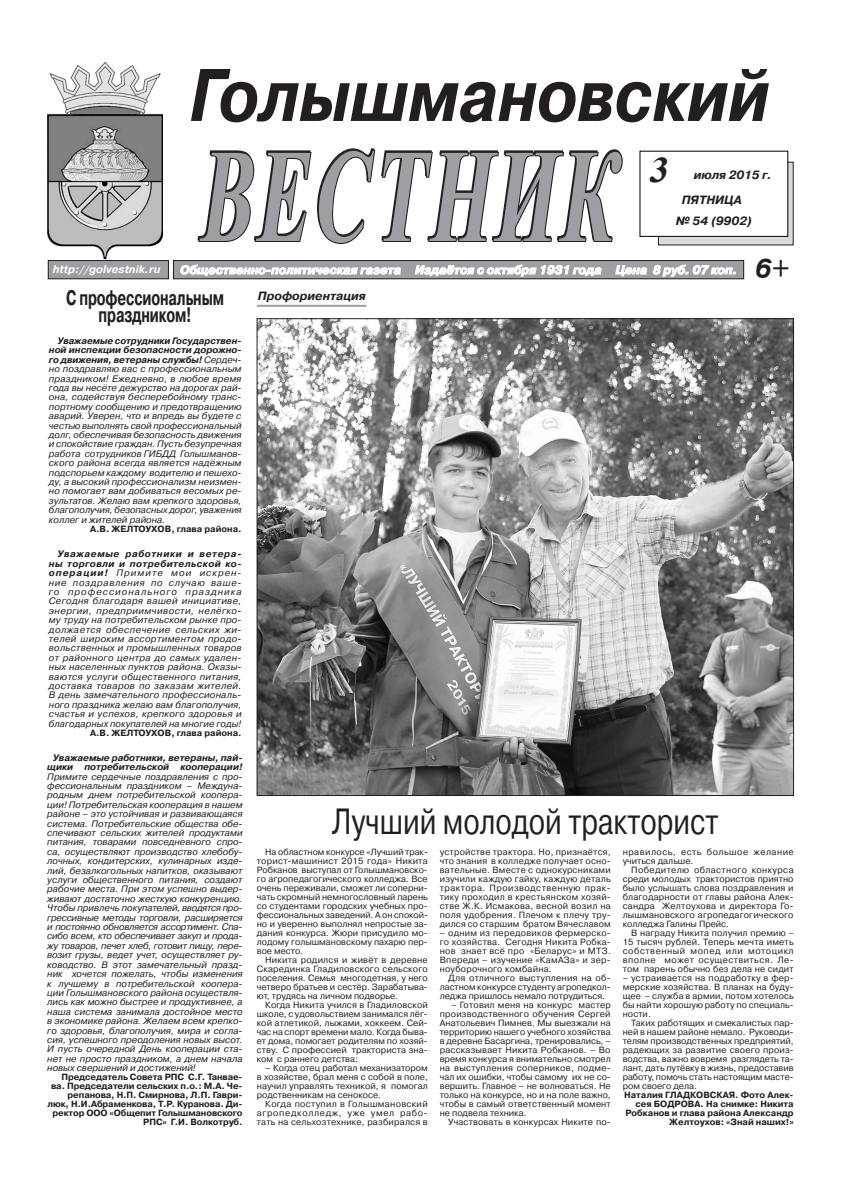
<style>
.page{position:relative;width:842px;height:1191px;background:#fff}
.page>*{position:absolute;margin:0;border:0;box-sizing:border-box;transform-origin:0 0}
.t1{font:italic 700 74.2px "Pragmatica C";color:#231f20;scale:.86 1}
.t2{font:36.4px "Pragmatica C";color:#231f20;scale:.77 1}
.t3{font:italic 700 36px "Times New Roman";color:#231f20}
.t4{font:700 21px/17px "Pragmatica C";letter-spacing:-.01em;color:#231f20;text-align:center;scale:.67 1}
.t5{font:italic 700 12px "Pragmatica C";color:#fff}
.t6{font:italic 700 12px/24.1px "Pragmatica C";color:#231f20}
.t7{font:italic 700 11px "Pragmatica C";color:#fff}
.t8{font:italic 9.4px/9.4px "Pragmatica C";color:#231f20;text-align:justify}
.t9{font:italic 700 9.4px/9.4px "Pragmatica C";color:#231f20;text-align:right}
.t10{font:9px/9px "Pragmatica C";letter-spacing:.01em;color:#231f20;text-align:justify}
.t11{font:700 9px/9px "Pragmatica C";letter-spacing:-.01em;color:#231f20;text-align:right}
.t12{font:9px/9px "Pragmatica C";letter-spacing:.05em;color:#231f20}
.s1{font-family:"Pragmatica";font-size:26.4px;color:#231f20}
.s2{font-weight:700}
</style>
<div class="page">
<div style="left:658px;top:162px;width:135px;height:83px;background:#d9dadc"></div>
<div style="left:639px;top:151px;width:149px;height:86px;background:#fff;border:1px solid #000"></div>
<img style="left:48px;top:62px;width:115px;height:196px">
<div style="left:173px;top:260px;width:571px;height:19px;background:#9d9fa2"></div>
<div style="left:173px;top:260px;width:571px;height:19px;border:1px solid #231f20"></div>
<svg style="left:180px;top:264px;width:221px;height:12px"></svg>
<svg style="left:415px;top:264px;width:187px;height:13px"></svg>
<svg style="left:615px;top:265px;width:32px;height:11px"></svg>
<svg style="left:653px;top:264px;width:83px;height:13px"></svg>
<div style="left:48px;top:260px;width:120px;height:19px;background:#9d9fa2"></div>
<div style="left:48px;top:260px;width:121px;height:19px;border:1px solid #231f20"></div>
<svg style="left:197px;top:150px;width:114px;height:92px"></svg>
<svg style="left:317px;top:148px;width:58px;height:96px"></svg>
<svg style="left:381px;top:149px;width:242px;height:93px"></svg>
<img style="left:259px;top:320px;width:533px;height:473px">
<hr style="left:257px;top:305px;width:109px;height:2px;background:#9b9da0">
<h1 class="t1" style="left:190px;top:54px;width:676px">Голышмановский</h1>
<h3 class="t3" style="left:649px;top:145px;width:28px">3</h3>
<h3 class="t6" style="left:682px;top:163px;width:92px;text-indent:12px">июля 2015 г. пятница</h3>
<h3 class="t6" style="left:676px;top:209px;width:78px">№ 54 (9902)</h3>
<p class="t7" style="left:53px;top:263px;width:109px">http://golvestnik.ru</p>
<h3 class="t5" style="left:180px;top:263px;width:611px">Общественно-политическая газета Издаётся с октября 1931 года Цена 8 руб. 07 коп. <span class="s1">6+</span></h3>
<h3 class="t4" style="left:66px;top:290px;width:237px">С профессиональным праздником!</h3>
<h3 class="t6" style="left:258px;top:284px;width:110px">Профориентация</h3>
<p class="t8" style="left:49px;top:336px;width:194px;text-indent:9px"><span class="s2">Уважаемые сотрудники Государствен&shy;ной инспекции безопасности дорожно&shy;го движения, ветераны службы!</span> Сердеч&shy;но поздравляю вас с профессиональным праздником! Ежедневно, в любое время года вы несёте дежурство на дорогах рай&shy;она, содействуя бесперебойному транс&shy;портному сообщению и предотвращению аварий. Уверен, что и впредь вы будете с честью выполнять свой профессиональный долг, обеспечивая безопасность движения и спокойствие граждан. Пусть безупречная работа сотрудников ГИБДД Голышманов&shy;ского района всегда является надёжным подспорьем каждому водителю и пешехо&shy;ду, а высокий профессионализм неизмен&shy;но помогает вам добиваться весомых ре&shy;зультатов. Желаю вам крепкого здоровья, благополучия, безопасных дорог, уважения коллег и жителей района.</p>
<p class="t11" style="left:90px;top:524px;width:153px">А.В. ЖЕЛТОУХОВ, глава района.</p>
<p class="t8" style="left:49px;top:549px;width:194px;text-indent:9px"><span class="s2">Уважаемые работники и ветера&shy;ны торговли и потребительской ко&shy;операции!</span> Примите мои искрен&shy;ние поздравления по случаю ваше&shy;го профессионального праздника Сегодня благодаря вашей инициативе, энергии, предприимчивости, нелёгко&shy;му труду на потребительском рынке про&shy;должается обеспечение сельских жи&shy;телей широким ассортиментом продо&shy;вольственных и промышленных товаров от районного центра до самых удален&shy;ных населенных пунктов района. Оказы&shy;ваются услуги общественного питания, доставка товаров по заказам жителей.<br>В день замечательного профессиональ&shy;ного праздника желаю вам благополучия, счастья и успехов, крепкого здоровья и благодарных покупателей на многие годы!</p>
<p class="t11" style="left:90px;top:728px;width:153px">А.В. ЖЕЛТОУХОВ, глава района.</p>
<p class="t9" style="left:47px;top:753px;width:197px">Уважаемые работники, ветераны, пай&shy;щики потребительской кооперации!</p>
<p class="t8" style="left:47px;top:771px;width:197px">Примите сердечные поздравления с про&shy;фессиональным праздником – Междуна&shy;родным днем потребительской коопера&shy;ции! Потребительская кооперация в нашем районе – это устойчивая и развивающаяся система. Потребительские общества обе&shy;спечивают сельских жителей продуктами питания, товарами повседневного спро&shy;са, осуществляют производство хлебобу&shy;лочных, кондитерских, кулинарных изде&shy;лий, безалкогольных напитков, оказывают услуги общественного питания, создают рабочие места. При этом успешно выдер&shy;живают достаточно жесткую конкуренцию.<br>Чтобы привлечь покупателей, вводятся про&shy;грессивные методы торговли, расширяется и постоянно обновляется ассортимент. Спа&shy;сибо всем, кто обеспечивает закуп и прода&shy;жу товаров, печет хлеб, готовит пищу, пере&shy;возит грузы, ведет учет, осуществляет ру&shy;ководство. В этот замечательный празд&shy;ник хочется пожелать, чтобы изменения к лучшему в потребительской коопера&shy;ции Голышмановского района осуществля&shy;лись как можно быстрее и продуктивнее, а наша система занимала достойное место в экономике района. Желаем всем крепко&shy;го здоровья, благополучия, мира и согла&shy;сия, успешного преодоления новых высот.<br>И пусть очередной День кооперации ста&shy;нет не просто праздником, а днем начала новых свершений и достижений!</p>
<p class="t11" style="left:48px;top:1072px;width:197px">Председатель Совета РПС С.Г. Танвае&shy;ва. Председатели сельских п.о.: М.А. Че&shy;репанова, Н.П. Смирнова, Л.П. Гаври&shy;люк, Н.И.Абраменкова, Т.Р. Куранова. Ди&shy;ректор ООО «Общепит Голышмановского РПС» Г.И. Волкотруб.</p>
<h2 class="t2" style="left:332px;top:801px;width:504px">Лучший молодой тракторист</h2>
<p class="t10" style="left:257px;top:847px;width:172px;text-indent:9px">На областном конкурсе «Лучший трак&shy;торист-машинист 2015 года» Никита Робканов выступал от Голышмановско&shy;го агропедагогического колледжа. Все очень переживали, сможет ли соперни&shy;чать скромный немногословный парень со студентами городских учебных про&shy;фессиональных заведений. А он спокой&shy;но и уверенно выполнял непростые за&shy;дания конкурса. Жюри присудило мо&shy;лодому голышмановскому пахарю пер&shy;вое место.</p>
<p class="t10" style="left:257px;top:955px;width:172px;text-indent:9px">Никита родился и живёт в деревне Скарединка Гладиловского сельского поселения. Семья многодетная, у него четверо братьев и сестёр. Зарабатыва&shy;ют, трудясь на личном подворье.</p>
<p class="t10" style="left:257px;top:1000px;width:173px;text-indent:9px">Когда Никита учился в Гладиловской школе, с удовольствием занимался лёг&shy;кой атлетикой, лыжами, хоккеем. Сей&shy;час на спорт времени мало. Когда быва&shy;ет дома, помогает родителям по хозяй&shy;ству. С профессией тракториста зна&shy;ком с раннего детства:</p>
<p class="t10" style="left:257px;top:1063px;width:173px;text-indent:9px">– Когда отец работал механизатором в хозяйстве, брал меня с собой в поле, научил управлять техникой, я помогал родственникам на сенокосе.</p>
<p class="t10" style="left:257px;top:1099px;width:172px;text-indent:9px">Когда поступил в Голышмановский агропедколледж, уже умел рабо&shy;тать на сельхозтехнике, разбирался в</p>
<p class="t10" style="left:440px;top:847px;width:172px">устройстве трактора. Но, признаётся, что знания в колледже получает осно&shy;вательные. Вместе с однокурсниками изучили каждую гайку, каждую деталь трактора. Производственную прак&shy;тику проходил в крестьянском хозяй&shy;стве Ж.К. Исмакова, весной возил на поля удобрения. Плечом к плечу тру&shy;дился со старшим братом Вячеславом</p>
<p class="t10" style="left:440px;top:928px;width:173px">– одним из передовиков фермерско&shy;го хозяйства. Сегодня Никита Робка&shy;нов знает всё про «Беларус» и МТЗ.<br>Впереди – изучение «КамАЗа» и зер&shy;ноуборочного комбайна.</p>
<p class="t10" style="left:440px;top:973px;width:172px;text-indent:9px">Для отличного выступления на об&shy;ластном конкурсе студенту агропедкол&shy;леджа пришлось немало потрудиться.</p>
<p class="t10" style="left:440px;top:1000px;width:173px;text-indent:12px">– Готовил меня на конкурс мастер производственного обучения Сергей Анатольевич Пимнев. Мы выезжали на территорию нашего учебного хозяйства в деревне Басаргина, тренировались, – рассказывает Никита Робканов. – Во время конкурса я внимательно смотрел на выступления соперников, подме&shy;чал их ошибки, чтобы самому их не со&shy;вершить. Главное – не волноваться. Не только на конкурсе, но и на поле важно, чтобы в самый ответственный момент не подвела техника.</p>
<p class="t10" style="left:448px;top:1117px;width:164px">Участвовать в конкурсах Никите по-</p>
<p class="t12" style="left:623px;top:847px;width:173px">нравилось, есть большое желание учиться дальше.</p>
<p class="t10" style="left:623px;top:865px;width:172px;text-indent:9px">Победителю областного конкурса среди молодых трактористов приятно было услышать слова поздравления и благодарности от главы района Алек&shy;сандра Желтоухова и директора Го&shy;лышмановского агропедагогического колледжа Галины Прейс.</p>
<p class="t10" style="left:623px;top:928px;width:173px;text-indent:9px">В награду Никита получил премию – 15 тысяч рублей. Теперь мечта иметь собственный мопед или мотоцикл вполне может осуществиться. Ле&shy;том парень обычно без дела не сидит</p>
<p class="t10" style="left:623px;top:973px;width:172px">– устраивается на подработку в фер&shy;мерские хозяйства. В планах на буду&shy;щее – служба в армии, потом хотелось бы найти хорошую работу по специаль&shy;ности.</p>
<p class="t10" style="left:623px;top:1018px;width:172px;text-indent:9px">Таких работящих и смекалистых пар&shy;ней в нашем районе немало. Руководи&shy;телям производственных предприятий, радеющих за развитие своего произ&shy;водства, важно вовремя разглядеть та&shy;лант, дать путёвку в жизнь, предоставив работу, помочь стать настоящим масте&shy;ром своего дела.</p>
<p class="t11" style="left:624px;top:1090px;width:54px">Наталия Гладковска</p>
<p class="t11" style="left:729px;top:1090px;width:66px">я. Фото Алек-</p>
<p class="t11" style="left:635px;top:1099px;width:33px">сея Бодрова</p>
<p class="t11" style="left:625px;top:1099px;width:170px">. На снимке: Никита<br>Робканов и глава района Александр<br>Желтоухов: «Знай наших!»</p>
</div>
